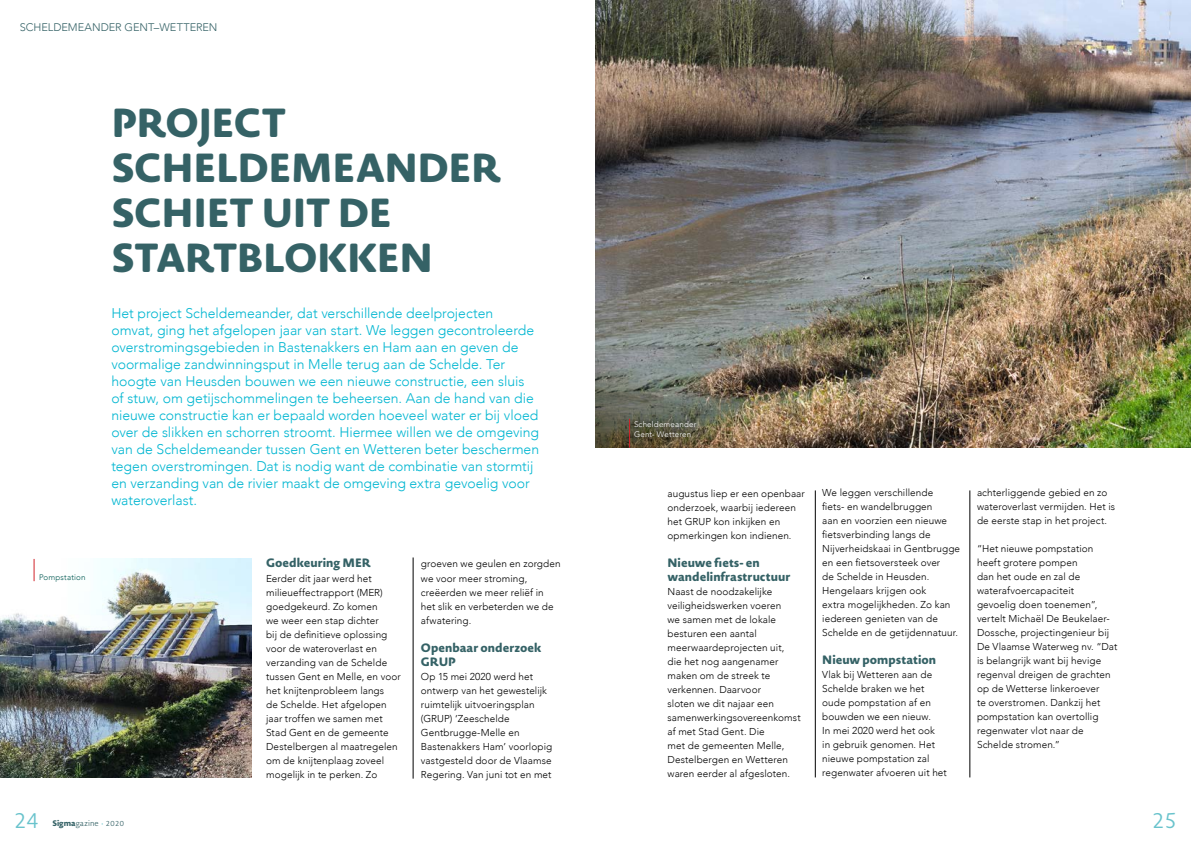
<style>
.page{position:relative;width:1191px;height:842px;background:#fff}
.page>*{position:absolute;margin:0;border:0;box-sizing:border-box;transform-origin:0 0}
.t1{font:800 40px/45px "Novel Sans Rd Pro";letter-spacing:-.025em;color:#356266}
.t2{font:300 20.9px "Novel Sans Rd Pro";color:#69c3cc}
.t3{font:300 14px/17px "Avenir";color:#00b6d1}
.t4{font:800 12px/14px "Novel Sans Rd Pro";color:#356266}
.t5{font:300 11px "Avenir";color:#356266}
.t6{font:300 10px/14px "Avenir";letter-spacing:.01em;color:#000}
.t7{font:300 8px/10px "Avenir";letter-spacing:.02em;color:#fff}
.t8{font:300 8px "Novel Sans Rd Pro";color:#356266}
.t9{font:300 8px "Avenir";letter-spacing:.02em;color:#005851}
.s1{font-weight:800}
.s2{color:#69c3cc}
.s3{font-size:7.1px}
</style>
<div class="page">
<img style="left:595px;top:0;width:596px;height:448px">
<img style="left:595px;top:361px;width:261px;height:87px">
<hr style="left:815px;top:490px;width:1px;height:287px;background:#000">
<hr style="left:969px;top:490px;width:1px;height:287px;background:#000">
<hr style="left:413px;top:557px;width:1px;height:222px;background:#000">
<img style="left:0;top:558px;width:252px;height:219px">
<div style="left:628px;top:414px;width:73px;height:29px;background:#000;opacity:.75"></div>
<svg style="left:629px;top:419px;width:1px;height:29px"></svg>
<svg style="left:34px;top:559px;width:1px;height:22px"></svg>
<p class="t5" style="left:20px;top:21px;width:199px">SCHELDEMEANDER GENT–WETTEREN</p>
<p class="t9" style="left:39px;top:573px;width:48px">Pompstation</p>
<h1 class="t1" style="left:111px;top:99px;width:392px">PROJECT<br>SCHELDEMEANDER<br>SCHIET UIT DE<br>STARTBLOKKEN</h1>
<p class="t3" style="left:111px;top:304px;width:429px">Het project Scheldemeander, dat verschillende deelprojecten<br>omvat, ging het afgelopen jaar van start. We leggen gecontroleerde overstromingsgebieden in Bastenakkers en Ham aan en geven de voormalige zandwinningsput in Melle terug aan de Schelde. Ter hoogte van Heusden bouwen we een nieuwe constructie, een sluis of stuw, om getijschommelingen te beheersen. Aan de hand van die nieuwe constructie kan er bepaald worden hoeveel water er bij vloed over de slikken en schorren stroomt. Hiermee willen we de omgeving van de Scheldemeander tussen Gent en Wetteren beter beschermen tegen overstromingen. Dat is nodig want de combinatie van stormtij en verzanding van de rivier maakt de omgeving extra gevoelig voor wateroverlast.</p>
<p class="t4" style="left:266px;top:556px;width:106px">Goedkeuring MER</p>
<p class="t6" style="left:266px;top:571px;width:136px">Eerder dit jaar werd het milieueffectrapport (MER) goedgekeurd. Zo komen<br>we weer een stap dichter<br>bij de definitieve oplossing voor de wateroverlast en verzanding van de Schelde tussen Gent en Melle, en voor het knijtenprobleem langs<br>de Schelde. Het afgelopen jaar troffen we samen met<br>Stad Gent en de gemeente<br>Destelbergen al maatregelen om de knijtenplaag zoveel mogelijk in te perken. Zo</p>
<p class="t6" style="left:421px;top:557px;width:141px">groeven we geulen en zorgden we voor meer stroming, creëerden we meer reliëf in het slik en verbeterden we de afwatering.</p>
<p class="t4" style="left:421px;top:640px;width:122px">Openbaar onderzoek<br>GRUP</p>
<p class="t6" style="left:421px;top:669px;width:133px">Op 15 mei 2020 werd het ontwerp van het gewestelijk ruimtelijk uitvoeringsplan (GRUP) ‘Zeeschelde<br>Gentbrugge-Melle en<br>Bastenakkers Ham’ voorlopig vastgesteld door de Vlaamse<br>Regering. Van juni tot en met</p>
<p class="t7" style="left:634px;top:419px;width:64px">Scheldemeander<br>Gent- Wetteren</p>
<p class="t6" style="left:667px;top:487px;width:139px">augustus liep er een openbaar onderzoek, waarbij iedereen het GRUP kon inkijken en opmerkingen kon indienen.</p>
<p class="t4" style="left:667px;top:556px;width:124px">Nieuwe fiets- en wandelinfrastructuur</p>
<p class="t6" style="left:667px;top:585px;width:135px">Naast de noodzakelijke veiligheidswerken voeren<br>we samen met de lokale besturen een aantal meerwaardeprojecten uit, die het nog aangenamer maken om de streek te verkennen. Daarvoor<br>sloten we dit najaar een samenwerkingsovereenkomst af met Stad Gent. Die<br>met de gemeenten Melle,<br>Destelbergen en Wetteren waren eerder al afgesloten.</p>
<p class="t6" style="left:822px;top:486px;width:139px">We leggen verschillende<br>fiets- en wandelbruggen<br>aan en voorzien een nieuwe fietsverbinding langs de<br>Nijverheidskaai in Gentbrugge en een fietsoversteek over<br>de Schelde in Heusden.<br>Hengelaars krijgen ook<br>extra mogelijkheden. Zo kan iedereen genieten van de<br>Schelde en de getijdennatuur.</p>
<p class="t4" style="left:822px;top:653px;width:115px">Nieuw pompstation</p>
<p class="t6" style="left:822px;top:668px;width:126px">Vlak bij Wetteren aan de<br>Schelde braken we het oude pompstation af en bouwden we een nieuw.<br>In mei 2020 werd het ook<br>in gebruik genomen. Het nieuwe pompstation zal regenwater afvoeren uit het</p>
<p class="t6" style="left:977px;top:486px;width:140px">achterliggende gebied en zo wateroverlast vermijden. Het is de eerste stap in het project.</p>
<p class="t6" style="left:977px;top:542px;width:142px">“Het nieuwe pompstation heeft grotere pompen<br>dan het oude en zal de waterafvoercapaciteit<br>gevoelig doen toenemen”, vertelt Michaël De Beukelaer-<br>Dossche, projectingenieur bij<br>De Vlaamse Waterweg nv. “Dat is belangrijk want bij hevige regenval dreigen de grachten op de Wetterse linkeroever<br>te overstromen. Dankzij het pompstation kan overtollig regenwater vlot naar de<br>Schelde stromen.”</p>
<h2 class="t2" style="left:14px;top:805px;width:26px">24</h2>
<p class="t8" style="left:52px;top:817px;width:73px"><span class="s1">Sigma</span>gazine <span class="s2">•</span> <span class="s3">2020</span></p>
<h2 class="t2" style="left:1152px;top:805px;width:26px">25</h2>
</div>
